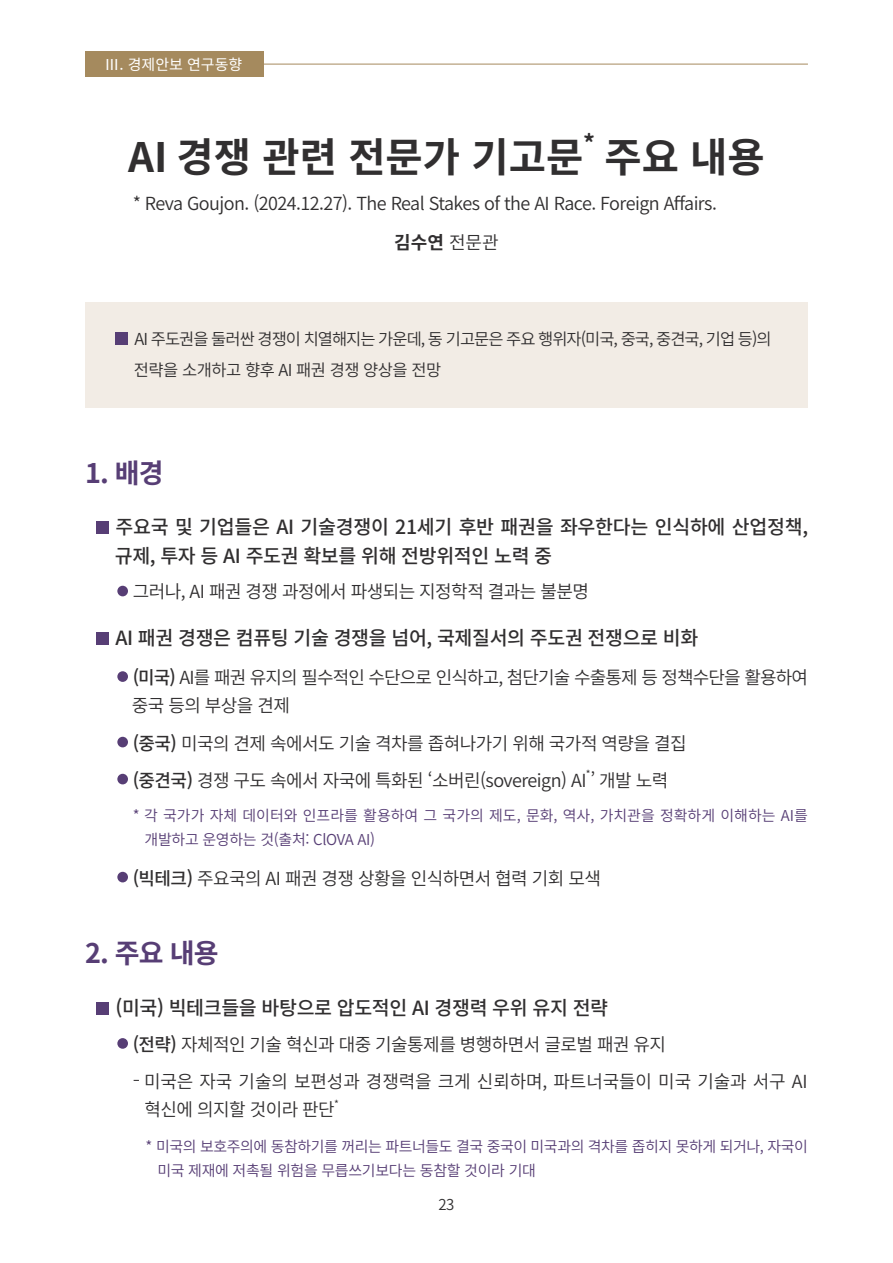
<style>
.page{position:relative;width:893px;height:1263px;background:#fff}
.page>*{position:absolute;margin:0;border:0;box-sizing:border-box;transform-origin:0 0}
.대제목{font:700 40.5px "Noto Sans CJ Kkr";color:#312f30}
.제목{font:700 27px "Noto Sans CJ Kkr";color:#573e75}
.대제목-2{font:700 23.55px "Noto Sans CJ Kkr";color:#312f30}
.네모_글씨{font:500 19.5px/28.5px "Noto Sans CJ Kkr";letter-spacing:-.02em;color:#312f30}
.동그라미_글씨{font:600 18px "Noto Sans CJ Kkr";letter-spacing:-.03em;color:#312f30}
.동그라미{font:600 18px "Noto Sans CJ Kkr";letter-spacing:-.03em;color:#312f30}
.동그라미_글씨-2{font:600 18px/28.5px "Noto Sans CJ Kkr";letter-spacing:-.05em;color:#312f30}
.선_글씨{font:600 18px/28.5px "Noto Sans CJ Kkr";letter-spacing:-.01em;color:#312f30}
.t1{font:700 18px "Noto Sans CJ Kkr";color:#312f30}
.t2{font:600 16.5px/31.5px "Noto Sans CJ Kkr";letter-spacing:-.06em;color:#312f30}
.동그라미-2{font:600 15px/24px "Noto Sans CJ Kkr";letter-spacing:-.02em;color:#573e75}
.동그라미-3{font:600 15px/24px "Noto Sans CJ Kkr";color:#573e75}
.t3{font:15px "Noto Sans CJ Kkr";color:#fff}
.t4{font:600 15px "Noto Sans CJ Kkr";color:#312f30}
.동그라미_글씨-3{font:600 10.5px "Noto Sans CJ Kkr";color:#312f30}
.선_글씨-2{font:600 10.5px "Noto Sans CJ Kkr";color:#312f30}
.s1{font-weight:600}
.s2{font-weight:500}
</style>
<div class="page">
<hr style="left:85px;top:64px;width:723px;height:1px;background:#a58a5e">
<div style="left:85px;top:52px;width:179px;height:25px;background:#a58a5e"></div>
<div style="left:85px;top:302px;width:723px;height:106px;background:#f2ece5"></div>
<div style="left:115px;top:332px;width:13px;height:13px;background:#573e75"></div>
<div style="left:96px;top:521px;width:12px;height:13px;background:#573e75"></div>
<div style="left:117px;top:586px;width:11px;height:10px;background:#573e75;border-radius:50%"></div>
<div style="left:96px;top:632px;width:12px;height:13px;background:#573e75"></div>
<div style="left:117px;top:671px;width:11px;height:11px;background:#573e75;border-radius:50%"></div>
<div style="left:117px;top:737px;width:11px;height:10px;background:#573e75;border-radius:50%"></div>
<div style="left:117px;top:774px;width:11px;height:10px;background:#573e75;border-radius:50%"></div>
<div style="left:117px;top:872px;width:11px;height:10px;background:#573e75;border-radius:50%"></div>
<div style="left:96px;top:1002px;width:12px;height:12px;background:#573e75"></div>
<div style="left:117px;top:1038px;width:11px;height:11px;background:#573e75;border-radius:50%"></div>
<p class="t3" style="left:104px;top:56px;width:139px">Ⅲ. 경제안보 연구동향</p>
<p class="대제목-2" style="left:583px;top:130px;width:13px">*</p>
<p class="대제목" style="left:128px;top:134px;width:457px">AI 경쟁 관련 전문가 기고문</p>
<p class="대제목" style="left:604px;top:134px;width:162px">주요 내용</p>
<p class="동그라미" style="left:133px;top:194px;width:586px">* Reva Goujon. (2024.12.27). The Real Stakes of the AI Race. Foreign Affairs.</p>
<p class="t1" style="left:394px;top:232px;width:106px">김수연 <span class="s1">전문관</span></p>
<p class="t2" style="left:134px;top:323px;width:639px">AI 주도권을 둘러싼 경쟁이 치열해지는 가운데, 동 기고문은 주요 행위자(미국, 중국, 중견국, 기업 등)의 전략을 소개하고 향후 AI 패권 경쟁 양상을 전망</p>
<p class="제목" style="left:85px;top:457px;width:80px">1. 배경</p>
<p class="네모_글씨" style="left:115px;top:513px;width:695px">주요국 및 기업들은 AI 기술경쟁이 21세기 후반 패권을 좌우한다는 인식하에 산업정책, 규제, 투자 등 AI 주도권 확보를 위해 전방위적인 노력 중</p>
<p class="동그라미_글씨" style="left:133px;top:582px;width:458px">그러나, AI 패권 경쟁 과정에서 파생되는 지정학적 결과는 불분명</p>
<p class="네모_글씨" style="left:115px;top:624px;width:584px">AI 패권 경쟁은 컴퓨팅 기술 경쟁을 넘어, 국제질서의 주도권 전쟁으로 비화</p>
<p class="동그라미_글씨-2" style="left:132px;top:663px;width:678px"><span class="s2">(미국)</span> AI를 패권 유지의 필수적인 수단으로 인식하고, 첨단기술 수출통제 등 정책수단을 활용하여 중국 등의 부상을 견제</p>
<p class="동그라미_글씨" style="left:133px;top:733px;width:555px"><span class="s2">(중국)</span> 미국의 견제 속에서도 기술 격차를 좁혀나가기 위해 국가적 역량을 결집</p>
<p class="동그라미_글씨" style="left:133px;top:770px;width:537px"><span class="s2">(중견국)</span> 경쟁 구도 속에서 자국에 특화된 ‘소버린(sovereign) AI ’ 개발 노력</p>
<p class="동그라미_글씨-3" style="left:586px;top:768px;width:6px">*</p>
<p class="동그라미-3" style="left:145px;top:804px;width:665px;text-indent:-12px">* 각 국가가 자체 데이터와 인프라를 활용하여 그 국가의 제도, 문화, 역사, 가치관을 정확하게 이해하는 AI를 개발하고 운영하는 것(출처: ClOVA AI)</p>
<p class="동그라미_글씨" style="left:133px;top:868px;width:470px"><span class="s2">(빅테크)</span> 주요국의 AI 패권 경쟁 상황을 인식하면서 협력 기회 모색</p>
<p class="제목" style="left:85px;top:938px;width:135px">2. 주요 내용</p>
<p class="네모_글씨" style="left:115px;top:994px;width:494px">(미국) 빅테크들을 바탕으로 압도적인 AI 경쟁력 우위 유지 전략</p>
<p class="동그라미_글씨" style="left:133px;top:1034px;width:535px"><span class="s2">(전략)</span> 자체적인 기술 혁신과 대중 기술통제를 병행하면서 글로벌 패권 유지</p>
<p class="선_글씨" style="left:144px;top:1067px;width:665px">미국은 자국 기술의 보편성과 경쟁력을 크게 신뢰하며, 파트너국들이 미국 기술과 서구 AI 혁신에 의지할 것이라 판단</p>
<p class="선_글씨-2" style="left:334px;top:1098px;width:6px">*</p>
<p class="동그라미-2" style="left:157px;top:1135px;width:652px;text-indent:-12px">* 미국의 보호주의에 동참하기를 꺼리는 파트너들도 결국 중국이 미국과의 격차를 좁히지 못하게 되거나, 자국이 미국 제재에 저촉될 위험을 무릅쓰기보다는 동참할 것이라 기대</p>
<p class="t4" style="left:438px;top:1196px;width:18px">23</p>
</div>
